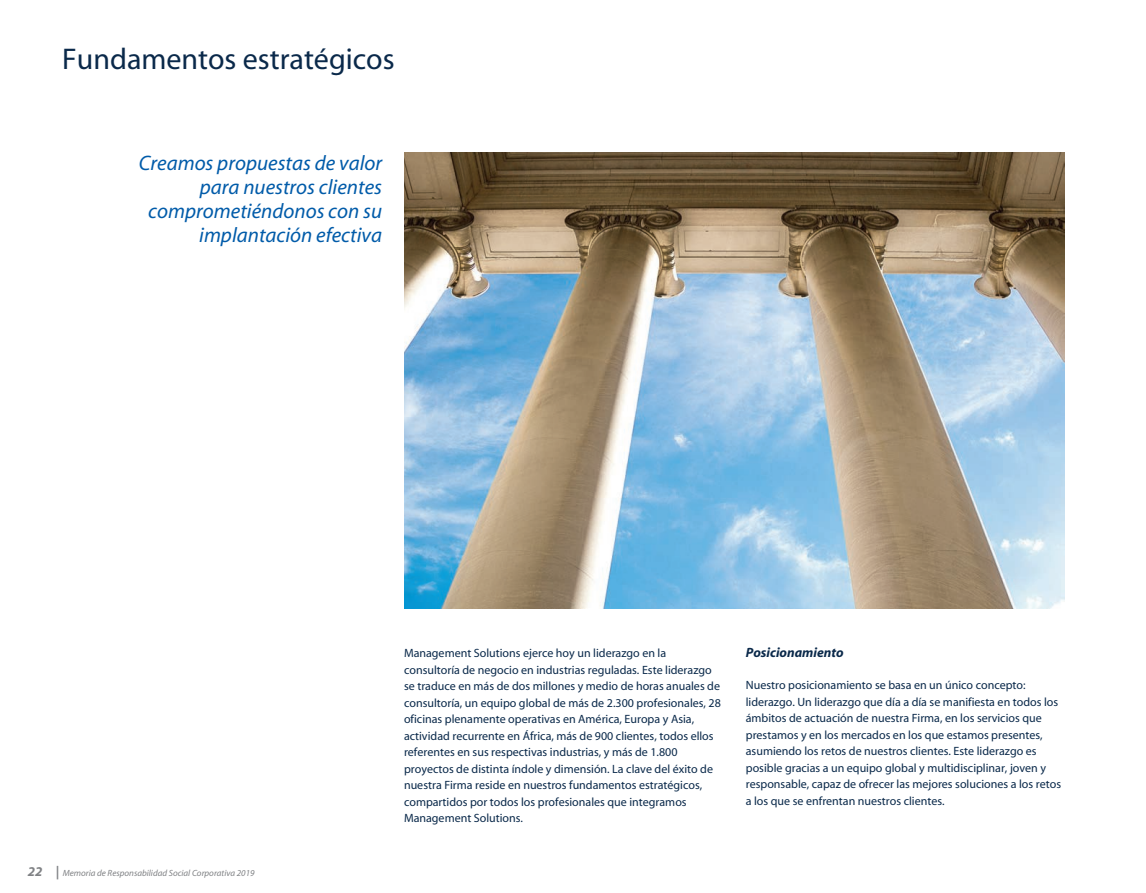
<style>
.page{position:relative;width:1146px;height:893px;background:#fff}
.page>*{position:absolute;margin:0;border:0;box-sizing:border-box;transform-origin:0 0}
.t1{font:30px "Myriad";color:#0a294a}
.t2{font:italic 21px/24px "Myriad";color:#015ba9;text-align:right}
.t3{font:italic 700 13.5px "Myriad";color:#0a294a}
.t4{font:12px/16.5px "Myriad";color:#0a294a}
.t5{font:italic 9px "Myriad";color:#808285}
.s1{font-weight:700;font-size:13.5px}
</style>
<div class="page">
<img style="left:404px;top:152px;width:660px;height:457px">
<h1 class="t1" style="left:62px;top:44px;width:334px">Fundamentos estratégicos</h1>
<h2 class="t2" style="left:139px;top:152px;width:245px">Creamos propuestas de valor para nuestros clientes comprometiéndonos con su implantación efectiva</h2>
<p class="t5" style="left:28px;top:868px;width:228px"><span class="s1">22 |</span> Memoria de Responsabilidad Social Corporativa 2019</p>
<p class="t4" style="left:404px;top:645px;width:318px">Management Solutions ejerce hoy un liderazgo en la consultoría de negocio en industrias reguladas. Este liderazgo se traduce en más de dos millones y medio de horas anuales de consultoría, un equipo global de más de 2.300 profesionales, 28 oficinas plenamente operativas en América, Europa y Asia, actividad recurrente en África, más de 900 clientes, todos ellos referentes en sus respectivas industrias, y más de 1.800 proyectos de distinta índole y dimensión. La clave del éxito de nuestra Firma reside en nuestros fundamentos estratégicos, compartidos por todos los profesionales que integramos Management Solutions.</p>
<p class="t3" style="left:745px;top:646px;width:99px">Posicionamiento</p>
<p class="t4" style="left:745px;top:677px;width:317px">Nuestro posicionamiento se basa en un único concepto: liderazgo. Un liderazgo que día a día se manifiesta en todos los ámbitos de actuación de nuestra Firma, en los servicios que prestamos y en los mercados en los que estamos presentes, asumiendo los retos de nuestros clientes. Este liderazgo es posible gracias a un equipo global y multidisciplinar, joven y responsable, capaz de ofrecer las mejores soluciones a los retos a los que se enfrentan nuestros clientes.</p>
</div>
